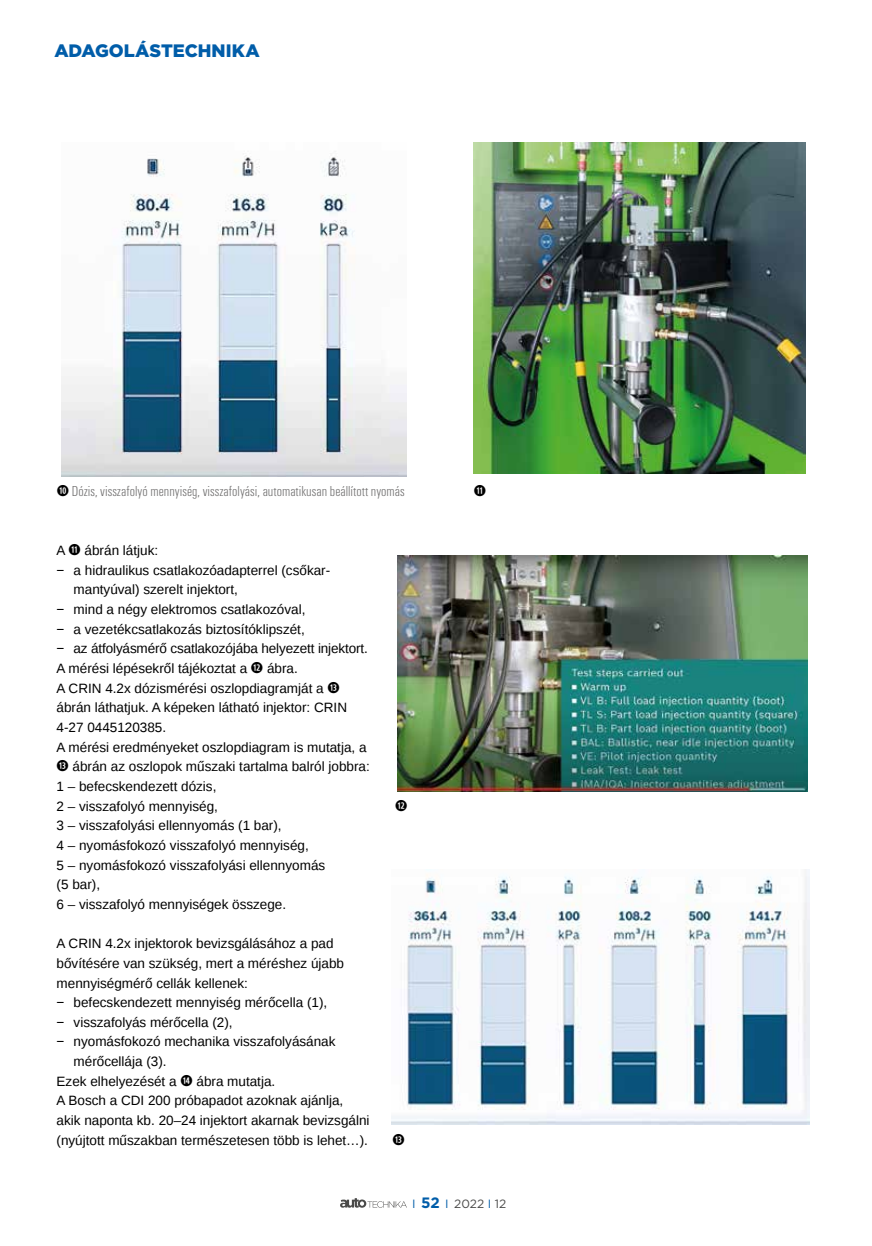
<style>
.page{position:relative;width:872px;height:1246px;background:#fff}
.page>*{position:absolute;margin:0;border:0;box-sizing:border-box;transform-origin:0 0}
.t1{font:900 18px "Gotham";letter-spacing:-.005em;color:#005da9}
.t2{font:15px "U001 Con Lig";color:#706f6f}
.t3{font:15px "Combi Numerals Ltd";color:#000}
.t4{font:13.5px "Liberation Sans";color:#000}
.t5{font:12px "Gotham";color:#4a4a49}
.s1{font-family:"Combi Numerals Ltd";color:#000}
.s2{font-family:"Combi Numerals Ltd";font-size:15px}
.s3{color:#005da9}
.s4{font-weight:700;font-size:15px;color:#005da9}
</style>
<div class="page">
<svg style="left:340px;top:1198px;width:67px;height:10px"></svg>
<img style="left:61px;top:155px;width:345px;height:322px">
<img style="left:474px;top:143px;width:331px;height:330px">
<img style="left:397px;top:556px;width:411px;height:235px">
<img style="left:391px;top:870px;width:418px;height:255px">
<h1 class="t1" style="left:54px;top:38px;width:207px">ADAGOLÁSTECHNIKA</h1>
<p class="t2" style="left:57px;top:483px;width:349px"><span class="s1">➓</span> Dózis, visszafolyó mennyiség, visszafolyási, automatikusan beállított nyomás</p>
<p class="t3" style="left:474px;top:482px;width:14px">⓫</p>
<p class="t4" style="left:57px;top:543px;width:103px">A <span class="s2">⓫</span> ábrán látjuk:</p>
<p class="t4" style="left:57px;top:562px;width:275px">− a hidraulikus csatlakozóadapterrel (csőkar-</p>
<p class="t4" style="left:74px;top:582px;width:166px">mantyúval) szerelt injektort,</p>
<p class="t4" style="left:57px;top:602px;width:250px">− mind a négy elektromos csatlakozóval,</p>
<p class="t4" style="left:57px;top:621px;width:250px">− a vezetékcsatlakozás biztosítóklipszét,</p>
<p class="t4" style="left:57px;top:641px;width:313px">− az átfolyásmérő csatlakozójába helyezett injektort.</p>
<p class="t4" style="left:57px;top:661px;width:243px">A mérési lépésekről tájékoztat a <span class="s2">⓬</span> ábra.</p>
<p class="t4" style="left:57px;top:680px;width:285px">A CRIN 4.2x dózismérési oszlopdiagramját a <span class="s2">⓭</span></p>
<p class="t4" style="left:57px;top:700px;width:292px">ábrán láthatjuk. A képeken látható injektor: CRIN</p>
<p class="t4" style="left:57px;top:720px;width:111px">4-27 0445120385.</p>
<p class="t4" style="left:57px;top:739px;width:311px">A mérési eredményeket oszlopdiagram is mutatja, a</p>
<p class="t4" style="left:57px;top:759px;width:315px"><span class="s2">⓭</span> ábrán az oszlopok műszaki tartalma balról jobbra:</p>
<p class="t4" style="left:57px;top:779px;width:161px">1 – befecskendezett dózis,</p>
<p class="t4" style="left:57px;top:798px;width:163px">2 – visszafolyó mennyiség,</p>
<p class="t4" style="left:57px;top:818px;width:227px">3 – visszafolyási ellennyomás (1 bar),</p>
<p class="t4" style="left:57px;top:838px;width:254px">4 – nyomásfokozó visszafolyó mennyiség,</p>
<p class="t4" style="left:57px;top:857px;width:270px">5 – nyomásfokozó visszafolyási ellennyomás</p>
<p class="t4" style="left:57px;top:877px;width:45px">(5 bar),</p>
<p class="t4" style="left:57px;top:896px;width:231px">6 – visszafolyó mennyiségek összege.</p>
<p class="t4" style="left:57px;top:936px;width:278px">A CRIN 4.2x injektorok bevizsgálásához a pad</p>
<p class="t4" style="left:57px;top:955px;width:289px">bővítésére van szükség, mert a méréshez újabb</p>
<p class="t4" style="left:57px;top:975px;width:193px">mennyiségmérő cellák kellenek:</p>
<p class="t4" style="left:57px;top:995px;width:272px">− befecskendezett mennyiség mérőcella (1),</p>
<p class="t4" style="left:57px;top:1014px;width:178px">− visszafolyás mérőcella (2),</p>
<p class="t4" style="left:57px;top:1034px;width:280px">− nyomásfokozó mechanika visszafolyásának</p>
<p class="t4" style="left:74px;top:1054px;width:95px">mérőcellája (3).</p>
<p class="t4" style="left:57px;top:1073px;width:220px">Ezek elhelyezését a <span class="s2">⓮</span> ábra mutatja.</p>
<p class="t4" style="left:57px;top:1093px;width:288px">A Bosch a CDI 200 próbapadot azoknak ajánlja,</p>
<p class="t4" style="left:57px;top:1113px;width:314px">akik naponta kb. 20–24 injektort akarnak bevizsgálni</p>
<p class="t4" style="left:57px;top:1132px;width:313px">(nyújtott műszakban természetesen több is lehet…).</p>
<p class="t3" style="left:395px;top:797px;width:14px">⓬</p>
<p class="t3" style="left:392px;top:1131px;width:14px">⓭</p>
<p class="t5" style="left:412px;top:1196px;width:96px"><span class="s3">I</span> <span class="s4">52</span> <span class="s3">I</span> 2022 <span class="s3">I</span> 12</p>
</div>
